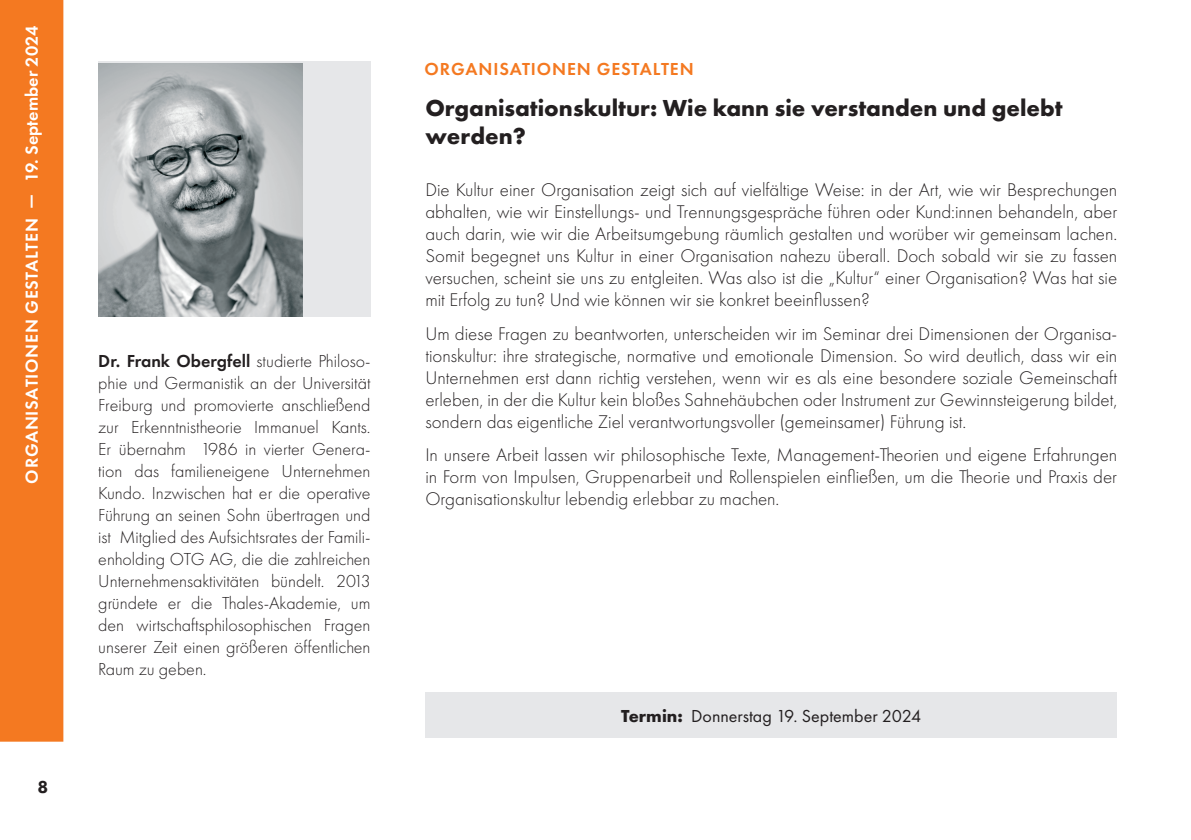
<style>
.page{position:relative;width:1191px;height:840px;background:#fff}
.page>*{position:absolute;margin:0;border:0;box-sizing:border-box;transform-origin:0 0}
.t1{font:700 24px/28px "Futura PT";color:#231f20}
.t2{font:300 19px/22px "Futura PT";color:#231f20;text-align:justify}
.t3{font:300 18px/22px "Futura PT";color:#231f20;text-align:justify}
.t4{font:600 18px "Futura PT";letter-spacing:.03em;color:#fff}
.t5{font:18px "Futura PT";color:#231f20}
.t6{font:600 18px "Futura PT";letter-spacing:.05em;color:#f47921}
.t7{font:800 18px "Futura PT";color:#231f20}
.s1{font-weight:600}
.s2{font-weight:700}
</style>
<div class="page">
<div style="left:98px;top:61px;width:272px;height:255px;background:#e6e7e9"></div>
<div style="left:0;top:0;width:63px;height:741px;background:#f47921"></div>
<div style="left:425px;top:692px;width:692px;height:45px;background:#e6e7e9"></div>
<img style="left:98px;top:63px;width:204px;height:253px">
<p class="t4" style="left:21px;top:483px;width:458px;rotate:-90deg">ORGANISATIONEN GESTALTEN — 19. September 2024</p>
<p class="t7" style="left:37px;top:775px;width:12px">8</p>
<p class="t3" style="left:98px;top:350px;width:274px"><span class="s1">Dr. Frank Obergfell</span> studierte Philoso&shy;phie und Germanistik an der Universität Freiburg und promovierte anschließend zur Erkenntnistheorie Immanuel Kants.<br>Er übernahm 1986 in vierter Genera&shy;tion das familieneigene Unternehmen Kundo. Inzwischen hat er die operative Führung an seinen Sohn übertragen und ist Mitglied des Aufsichtsrates der Famili&shy;enholding OTG AG, die die zahlreichen Unternehmensaktivitäten bündelt. 2013 gründete er die Thales-Akademie, um den wirtschaftsphilosophischen Fragen unserer Zeit einen größeren öffentlichen Raum zu geben.</p>
<p class="t6" style="left:424px;top:58px;width:270px">ORGANISATIONEN GESTALTEN</p>
<p class="t1" style="left:425px;top:93px;width:639px">Organisationskultur: Wie kann sie verstanden und gelebt werden?</p>
<p class="t2" style="left:425px;top:179px;width:693px">Die Kultur einer Organisation zeigt sich auf vielfältige Weise: in der Art, wie wir Besprechungen abhalten, wie wir Einstellungs- und Trennungsgespräche führen oder Kund:innen behandeln, aber auch darin, wie wir die Arbeitsumgebung räumlich gestalten und worüber wir gemeinsam lachen.<br>Somit begegnet uns Kultur in einer Organisation nahezu überall. Doch sobald wir sie zu fassen versuchen, scheint sie uns zu entgleiten. Was also ist die „Kultur“ einer Organisation? Was hat sie mit Erfolg zu tun? Und wie können wir sie konkret beeinflussen?</p>
<p class="t2" style="left:425px;top:322px;width:693px">Um diese Fragen zu beantworten, unterscheiden wir im Seminar drei Dimensionen der Organisa&shy;tionskultur: ihre strategische, normative und emotionale Dimension. So wird deutlich, dass wir ein Unternehmen erst dann richtig verstehen, wenn wir es als eine besondere soziale Gemeinschaft erleben, in der die Kultur kein bloßes Sahnehäubchen oder Instrument zur Gewinnsteigerung bildet, sondern das eigentliche Ziel verantwortungsvoller (gemeinsamer) Führung ist.</p>
<p class="t2" style="left:425px;top:443px;width:693px">In unsere Arbeit lassen wir philosophische Texte, Management-Theorien und eigene Erfahrungen in Form von Impulsen, Gruppenarbeit und Rollenspielen einfließen, um die Theorie und Praxis der Organisationskultur lebendig erlebbar zu machen.</p>
<p class="t5" style="left:621px;top:705px;width:302px"><span class="s2">Termin:</span> Donnerstag 19. September 2024</p>
</div>
